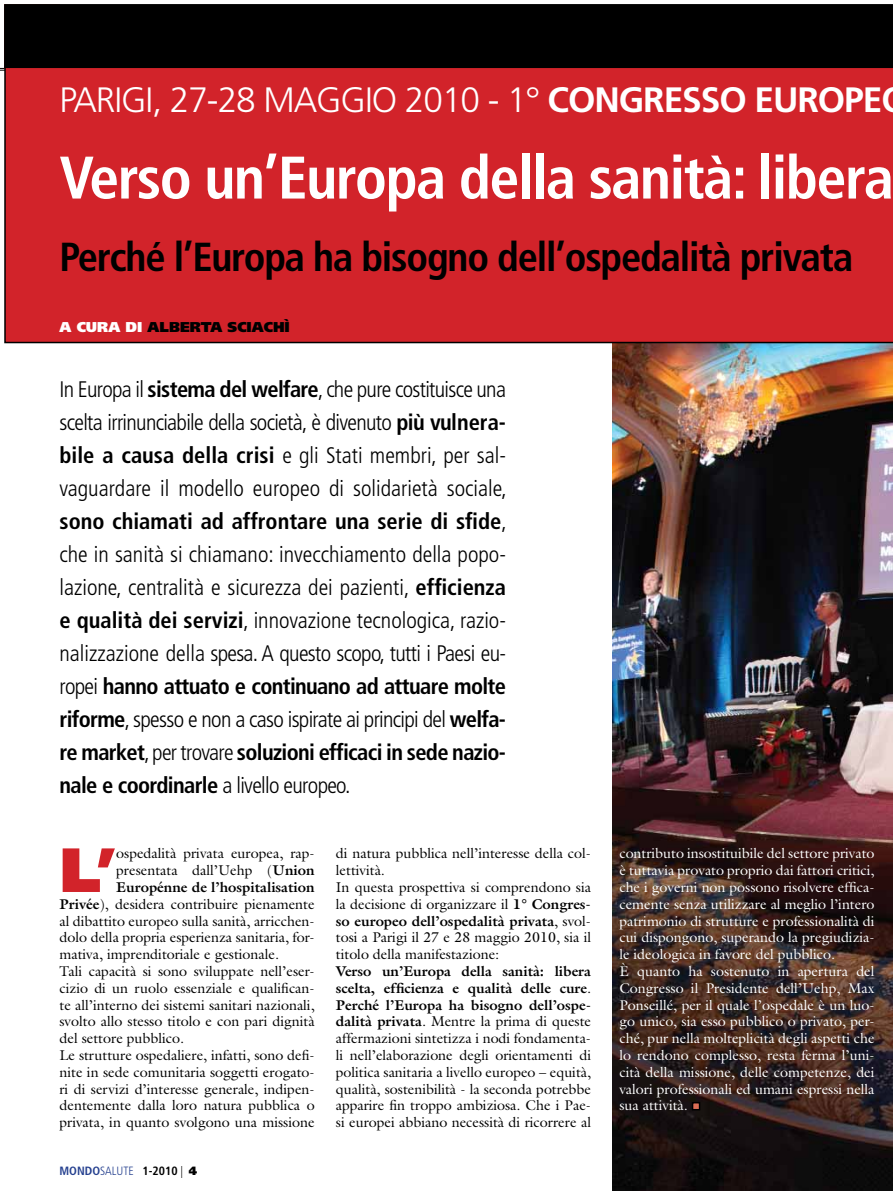
<style>
.page{position:relative;width:893px;height:1191px;background:#fff}
.page>*{position:absolute;margin:0;border:0;box-sizing:border-box;transform-origin:0 0}
.t1{font:900 62.4px "Frutiger";color:#d2232a}
.t2{font:700 condensed 60px "Frutiger";letter-spacing:-.025em;color:#fff}
.t3{font:700 condensed 40.5px "Frutiger";letter-spacing:-.03em;color:#000}
.t4{font:300 35.25px "Frutiger";letter-spacing:-.03em;color:#fff}
.t5{font:300 condensed 22.5px/33px "Frutiger";letter-spacing:-.03em;color:#000;text-align:justify}
.t6{font:14.25px/16.8px "Galliard Std";color:#000}
.t7{font:14.25px/16.8px "Galliard Std";color:#fff}
.t8{font:700 14.25px "Galliard Std";color:#000}
.t9{font:900 14.25px "Frutiger";color:#000}
.t10{font:300 condensed 12px "Frutiger";color:#25408f}
.s1{font-weight:700}
.s2{color:#fff}
.s3{font-weight:700;color:#000}
.s4{color:#000}
.s5{font-weight:900;font-stretch:normal;color:#000}
</style>
<div class="page">
<img style="left:612px;top:343px;width:281px;height:848px">
<div style="left:693px;top:1102px;width:7px;height:7px;background:#dd6e55"></div>
<div style="left:692px;top:1102px;width:8px;height:8px;border:2px solid #000"></div>
<hr style="left:0;top:68px;width:867px;height:1px;background:#000">
<hr style="left:0;top:70px;width:867px;height:1px;background:#000">
<div style="left:4px;top:68px;width:889px;height:275px;background:#d2232a"></div>
<div style="left:4px;top:4px;width:889px;height:64px;background:#000"></div>
<h3 class="t4" style="left:60px;top:85px;width:824px">PARIGI, 27-28 MAGGIO 2010 - 1° <span class="s1">CONGRESSO EUROPE</span></h3>
<h2 class="t2" style="left:60px;top:153px;width:836px">Verso un’Europa della sanità: libera</h2>
<h3 class="t3" style="left:60px;top:240px;width:795px">Perché l’Europa ha bisogno dell’ospedalità privata</h3>
<p class="t9" style="left:60px;top:321px;width:232px"><span class="s2">A CURA DI</span> ALBERTA SCIACHÌ</p>
<p class="t5" style="left:60px;top:374px;width:449px">In Europa il <span class="s1">sistema del welfare</span>, che pure costituisce una scelta irrinunciabile della società, è divenuto <span class="s1">più vulnera&shy;bile a causa della crisi</span> e gli Stati membri, per sal&shy;vaguardare il modello europeo di solidarietà sociale, <span class="s1">sono chiamati ad affrontare una serie di sfide</span>, che in sanità si chiamano: invecchiamento della popo&shy;lazione, centralità e sicurezza dei pazienti, <span class="s1">efficienza e qualità dei servizi</span>, innovazione tecnologica, razio&shy;nalizzazione della spesa. A questo scopo, tutti i Paesi eu&shy;ropei <span class="s1">hanno attuato e continuano ad attuare molte riforme</span>, spesso e non a caso ispirate ai principi del <span class="s1">welfa&shy;re market</span>, per trovare <span class="s1">soluzioni efficaci in sede nazio&shy;nale e coordinarle</span> a livello europeo.</p>
<h1 class="t1" style="left:60px;top:845px;width:58px">L’</h1>
<p class="t6" style="left:116px;top:846px;width:200px">ospedalità privata europea, rap-</p>
<p class="t6" style="left:116px;top:863px;width:200px">presentata dall’Uehp (<span class="s1">Union</span></p>
<p class="t8" style="left:116px;top:881px;width:200px">Europénne de l’hospitalisation</p>
<p class="t6" style="left:60px;top:897px;width:257px"><span class="s1">Privée</span>), desidera contribuire pienamente</p>
<p class="t6" style="left:60px;top:913px;width:257px">al dibattito europeo sulla sanità, arricchen-</p>
<p class="t6" style="left:60px;top:930px;width:257px">dolo della propria esperienza sanitaria, for-</p>
<p class="t6" style="left:60px;top:947px;width:221px">mativa, imprenditoriale e gestionale.</p>
<p class="t6" style="left:60px;top:964px;width:257px">Tali capacità si sono sviluppate nell’eser-</p>
<p class="t6" style="left:60px;top:981px;width:257px">cizio di un ruolo essenziale e qualifican-</p>
<p class="t6" style="left:60px;top:997px;width:257px">te all’interno dei sistemi sanitari nazionali,</p>
<p class="t6" style="left:60px;top:1014px;width:257px">svolto allo stesso titolo e con pari dignità</p>
<p class="t6" style="left:60px;top:1031px;width:126px">del settore pubblico.</p>
<p class="t6" style="left:60px;top:1048px;width:257px">Le strutture ospedaliere, infatti, sono defi-</p>
<p class="t6" style="left:60px;top:1065px;width:257px">nite in sede comunitaria soggetti erogato-</p>
<p class="t6" style="left:60px;top:1081px;width:257px">ri di servizi d’interesse generale, indipen-</p>
<p class="t6" style="left:60px;top:1098px;width:257px">dentemente dalla loro natura pubblica o</p>
<p class="t6" style="left:60px;top:1115px;width:257px">privata, in quanto svolgono una missione</p>
<p class="t10" style="left:60px;top:1166px;width:139px"><span class="s1">MONDO</span>SALUTE <span class="s3">1-2010</span> <span class="s4">|</span> <span class="s5">4</span></p>
<p class="t6" style="left:336px;top:846px;width:257px">di natura pubblica nell’interesse della col&shy;lettività.<br>In questa prospettiva si comprendono sia la decisione di organizzare il <span class="s1">1° Congres&shy;so europeo dell’ospedalità privata</span>, svol&shy;tosi a Parigi il 27 e 28 maggio 2010, sia il titolo della manifestazione:</p>
<p class="t6" style="left:336px;top:964px;width:257px;text-align:justify"><span class="s1">Verso un’Europa della sanità: libera scelta, efficienza e qualità delle cure</span>.<br><span class="s1">Perché l’Europa ha bisogno dell’ospe&shy;dalità privata</span>. Mentre la prima di queste affermazioni sintetizza i nodi fondamenta&shy;li nell’elaborazione degli orientamenti di politica sanitaria a livello europeo – equità, qualità, sostenibilità - la seconda potrebbe apparire fin troppo ambiziosa. Che i Pae&shy;si europei abbiano necessità di ricorrere al</p>
<p class="t7" style="left:619px;top:846px;width:257px">contributo insostituibile del settore privato è tuttavia provato proprio dai fattori critici, che i governi non possono risolvere effica&shy;cemente senza utilizzare al meglio l’intero patrimonio di strutture e professionalità di cui dispongono, superando la pregiudizia&shy;le ideologica in favore del pubblico.<br>È quanto ha sostenuto in apertura del Congresso il Presidente dell’Uehp, Max Ponseillé, per il quale l’ospedale è un luo&shy;go unico, sia esso pubblico o privato, per&shy;ché, pur nella molteplicità degli aspetti che lo rendono complesso, resta ferma l’uni&shy;cità della missione, delle competenze, dei valori professionali ed umani espressi nella sua attività.</p>
</div>
